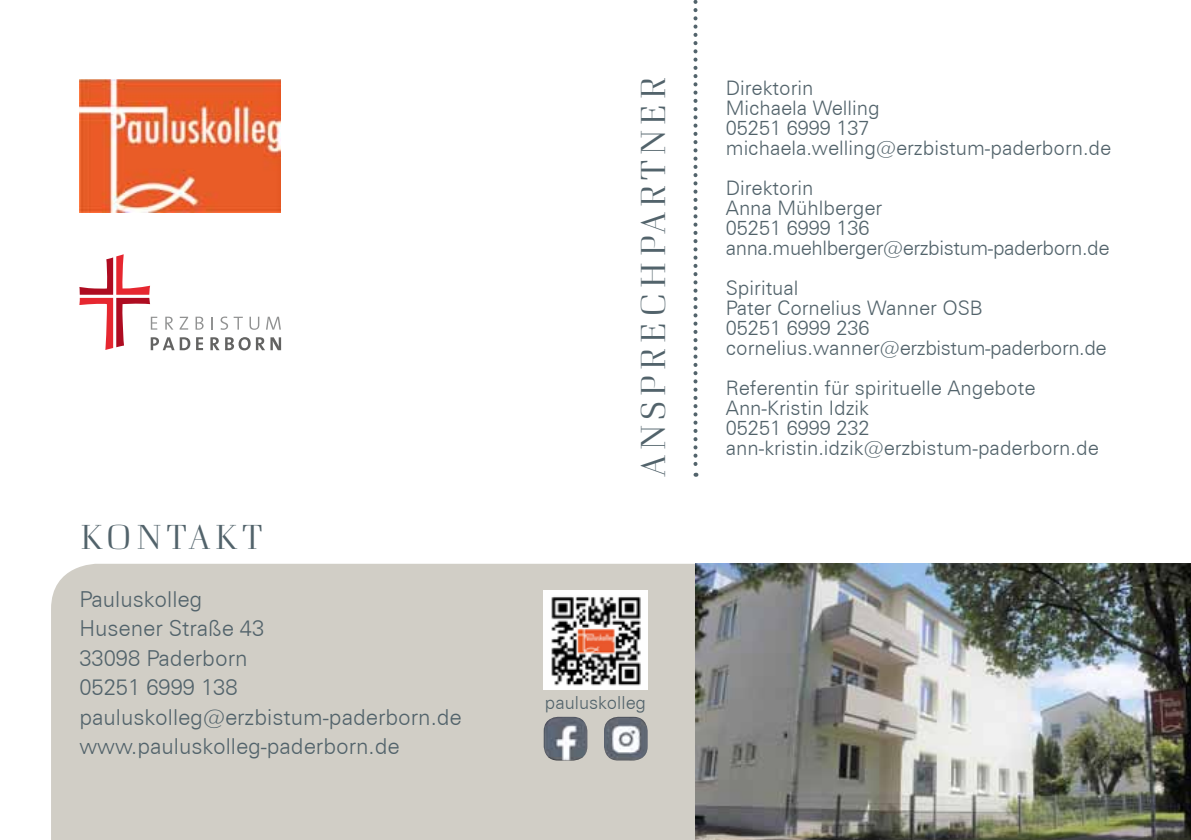
<style>
.page{position:relative;width:1191px;height:840px;background:#fff}
.page>*{position:absolute;margin:0;border:0;box-sizing:border-box;transform-origin:0 0}
.t1{font:300 36px "Curve";letter-spacing:.1em;color:#52636b}
.t2{font:300 22px/29.4px "Zurich BT";color:#52636b}
.t3{font:300 20px/20px "Zurich BT";color:#52636b}
.t4{font:300 18px "Zurich BT";color:#52636b}
</style>
<div class="page">
<img style="left:79px;top:79px;width:202px;height:133px">
<div style="left:51px;top:563px;width:644px;height:276px;background:#d1cec6"></div>
<svg style="left:693px;top:0;width:4px;height:476px"></svg>
<svg style="left:210px;top:337px;width:71px;height:13px"></svg>
<svg style="left:211px;top:317px;width:2px;height:12px"></svg>
<svg style="left:220px;top:316px;width:8px;height:13px"></svg>
<svg style="left:234px;top:316px;width:9px;height:13px"></svg>
<svg style="left:249px;top:316px;width:10px;height:13px"></svg>
<svg style="left:266px;top:316px;width:15px;height:13px"></svg>
<svg style="left:79px;top:254px;width:125px;height:96px"></svg>
<img style="left:695px;top:563px;width:496px;height:276px">
<img style="left:544px;top:590px;width:103px;height:99px">
<img style="left:544px;top:716px;width:43px;height:40px">
<img style="left:548px;top:756px;width:35px;height:4px">
<img style="left:604px;top:716px;width:43px;height:41px">
<img style="left:609px;top:757px;width:34px;height:3px">
<h1 class="t1" style="left:79px;top:515px;width:185px">KO NTAKT</h1>
<p class="t2" style="left:79px;top:583px;width:384px">Pauluskolleg<br>Husener Straße 43<br>33098 Paderborn<br>05251 6999 138 pauluskolleg@erzbistum-paderborn.de www.pauluskolleg-paderborn.de</p>
<h1 class="t1" style="left:632px;top:476px;width:402px;rotate:-90deg">ANSPRECHPARTNER</h1>
<p class="t3" style="left:726px;top:77px;width:387px">Direktorin<br>Michaela Welling<br>05251 6999 137 michaela.welling@erzbistum-paderborn.de</p>
<p class="t3" style="left:726px;top:177px;width:385px">Direktorin<br>Anna Mühlberger<br>05251 6999 136 anna.muehlberger@erzbistum-paderborn.de</p>
<p class="t3" style="left:726px;top:277px;width:382px">Spiritual<br>Pater Cornelius Wanner OSB<br>05251 6999 236 cornelius.wanner@erzbistum-paderborn.de</p>
<p class="t3" style="left:726px;top:377px;width:374px">Referentin für spirituelle Angebote<br>Ann-Kristin Idzik<br>05251 6999 232 ann-kristin.idzik@erzbistum-paderborn.de</p>
<p class="t4" style="left:545px;top:690px;width:103px">pauluskolleg</p>
</div>
